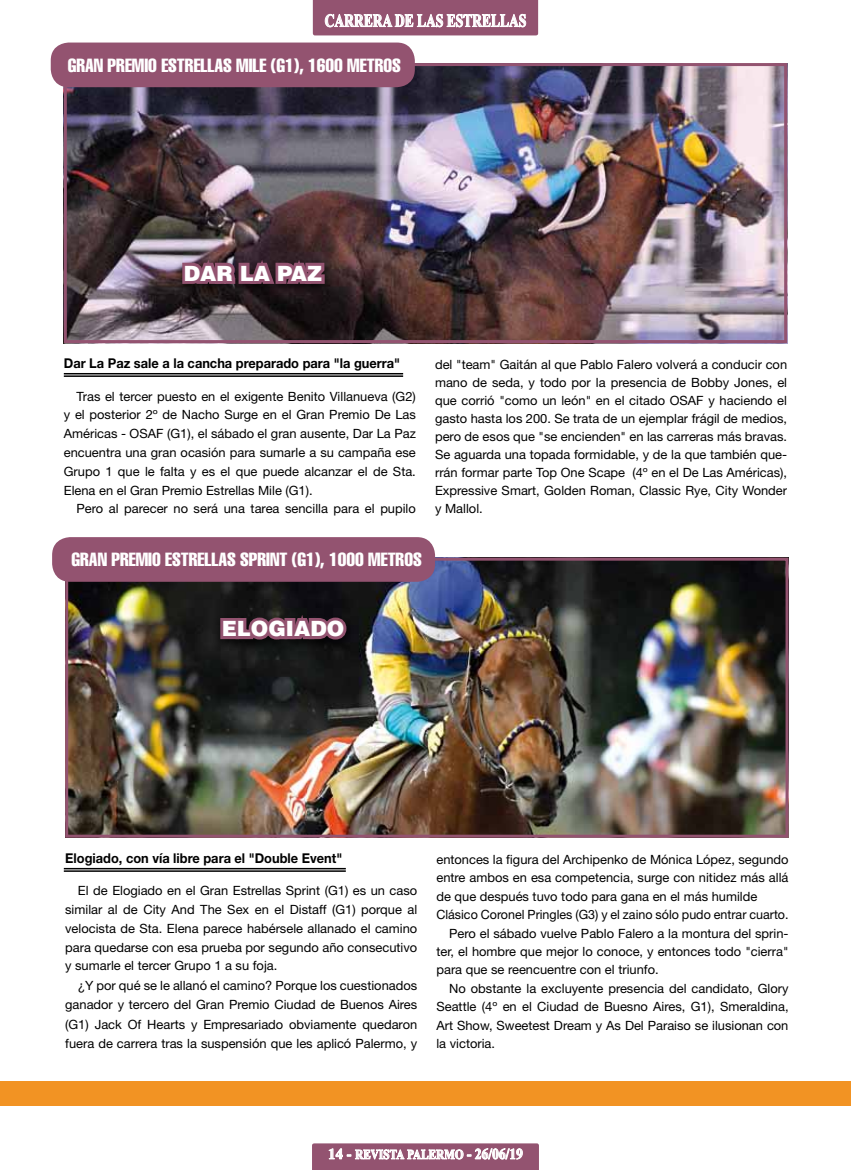
<style>
.page{position:relative;width:851px;height:1170px;background:#fff}
.page>*{position:absolute;margin:0;border:0;box-sizing:border-box;transform-origin:0 0}
.t1{font:900 21px "Helvetica";color:#fff}
.t2{font:extra-condensed 18.75px "Helvetica";color:#fff}
.t3{font:700 18px "Times New Roman";color:#fff;scale:.75 1}
.t4{font:700 13.5px "Helvetica Neue LT Std";color:#000;scale:.95 1}
.t5{font:700 13.5px "Times New Roman";color:#fff;scale:.83 1}
.t6{font:12.75px/18.8px "Helvetica Neue LT Std";color:#000;text-align:justify}
.s1{font-size:15px}
</style>
<div class="page">
<svg style="left:312px;top:1143px;width:227px;height:26px;background:#a67289"></svg>
<svg style="left:313px;top:0;width:225px;height:35px;background:#a36d85"></svg>
<img style="left:68px;top:67px;width:715px;height:272px">
<div style="left:64px;top:63px;width:723px;height:280px;border:3px solid #935370"></div>
<div style="left:51px;top:43px;width:364px;height:44px;background:#935370;border-radius:18px"></div>
<div style="left:174px;top:254px;width:158px;height:40px;background:#000;opacity:.75"></div>
<svg style="left:179px;top:249px;width:150px;height:39px;background:#643e4f"></svg>
<img style="left:69px;top:561px;width:715px;height:272px">
<div style="left:65px;top:557px;width:723px;height:280px;border:3px solid #935370"></div>
<div style="left:52px;top:537px;width:383px;height:44px;background:#935370;border-radius:18px"></div>
<div style="left:212px;top:609px;width:142px;height:40px;background:#111313"></div>
<svg style="left:217px;top:604px;width:132px;height:39px"></svg>
<div style="left:0;top:1081px;width:850px;height:25px;background:#f29323"></div>
<hr style="left:64px;top:373px;width:339px;height:1px;background:#000">
<hr style="left:64px;top:375px;width:339px;height:2px;background:#000">
<hr style="left:64px;top:867px;width:282px;height:2px;background:#000">
<hr style="left:64px;top:870px;width:282px;height:1px;background:#000">
<h3 class="t3" style="left:324px;top:8px;width:270px">CARRERA DE LAS ESTRELLAS</h3>
<h2 class="t2" style="left:68px;top:53px;width:334px">GRAN PREMIO ESTRELLAS MILE (G1), 1600 METROS</h2>
<h1 class="t1" style="left:184px;top:259px;width:140px">DAR LA PAZ</h1>
<p class="t4" style="left:64px;top:355px;width:355px">Dar La Paz sale a la cancha preparado para "la guerra"</p>
<p class="t6" style="left:64px;top:386px;width:353px;text-indent:13px">Tras el tercer puesto en el exigente Benito Villanueva (G2) y el posterior 2º de Nacho Surge en el Gran Premio De Las Américas - OSAF (G1), el sábado el gran ausente, Dar La Paz encuentra una gran ocasión para sumarle a su campaña ese Grupo 1 que le falta y es el que puede alcanzar el de Sta.<br>Elena en el Gran Premio Estrellas Mile (G1).</p>
<p class="t6" style="left:77px;top:499px;width:341px">Pero al parecer no será una tarea sencilla para el pupilo</p>
<p class="t6" style="left:435px;top:355px;width:353px;line-height:18px">del "team" Gaitán al que Pablo Falero volverá a conducir con mano de seda, y todo por la presencia de Bobby Jones, el que corrió "como un león" en el citado OSAF y haciendo el gasto hasta los 200. Se trata de un ejemplar frágil de medios, pero de esos que "se encienden" en las carreras más bravas.<br>Se aguarda una topada formidable, y de la que también que&shy;rrán formar parte Top One Scape (4º en el De Las Américas), Expressive Smart, Golden Roman, Classic Rye, City Wonder y Mallol.</p>
<h2 class="t2" style="left:72px;top:547px;width:351px">GRAN PREMIO ESTRELLAS SPRINT (G1), 1000 METROS</h2>
<h1 class="t1" style="left:222px;top:614px;width:124px">ELOGIADO</h1>
<p class="t4" style="left:65px;top:849px;width:293px">Elogiado, con vía libre para el "Double Event"</p>
<p class="t6" style="left:65px;top:881px;width:353px;text-indent:13px">El de Elogiado en el Gran Estrellas Sprint (G1) es un caso similar al de City And The Sex en el Distaff (G1) porque al velocista de Sta. Elena parece habérsele allanado el camino para quedarse con esa prueba por segundo año consecutivo y sumarle el tercer Grupo 1 a su foja.</p>
<p class="t6" style="left:65px;top:975px;width:353px;line-height:19.5px;text-indent:13px">¿Y por qué se le allanó el camino? Porque los cuestionados ganador y tercero del Gran Premio Ciudad de Buenos Aires (G1) Jack Of Hearts y Empresariado obviamente quedaron fuera de carrera tras la suspensión que les aplicó Palermo, y</p>
<p class="t6" style="left:436px;top:849px;width:353px">entonces la figura del Archipenko de Mónica López, segundo</p>
<p class="t6" style="left:436px;top:868px;width:353px">entre ambos en esa competencia, surge con nitidez más allá</p>
<p class="t6" style="left:436px;top:886px;width:322px">de que después tuvo todo para gana en el más humilde</p>
<p class="t6" style="left:436px;top:904px;width:353px">Clásico Coronel Pringles (G3) y el zaino sólo pudo entrar cuarto.</p>
<p class="t6" style="left:449px;top:923px;width:341px">Pero el sábado vuelve Pablo Falero a la montura del sprin-</p>
<p class="t6" style="left:436px;top:941px;width:353px">ter, el hombre que mejor lo conoce, y entonces todo "cierra"</p>
<p class="t6" style="left:436px;top:960px;width:224px">para que se reencuentre con el triunfo.</p>
<p class="t6" style="left:449px;top:978px;width:341px">No obstante la excluyente presencia del candidato, Glory</p>
<p class="t6" style="left:436px;top:997px;width:353px">Seattle (4º en el Ciudad de Buesno Aires, G1), Smeraldina,</p>
<p class="t6" style="left:436px;top:1015px;width:353px">Art Show, Sweetest Dream y As Del Paraiso se ilusionan con</p>
<p class="t6" style="left:436px;top:1034px;width:60px">la victoria.</p>
<p class="t5" style="left:328px;top:1144px;width:236px"><span class="s1">14 -</span> REVISTA PALERMO <span class="s1">- 26/06/19</span></p>
</div>
